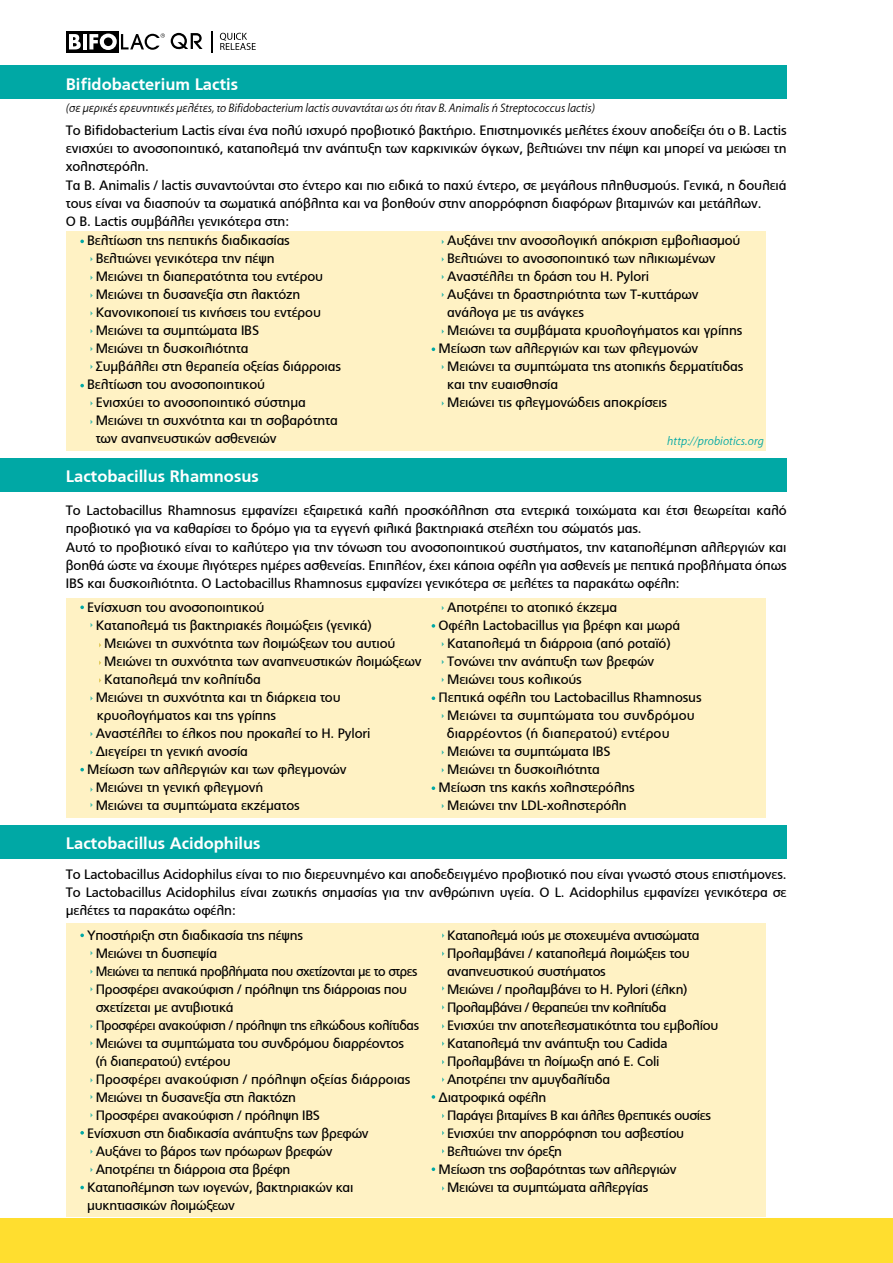
<style>
.page{position:relative;width:893px;height:1263px;background:#fff}
.page>*{position:absolute;margin:0;border:0;box-sizing:border-box;transform-origin:0 0}
.t1{font:700 16.5px "PF Catalog";color:#fff}
.t2{font:13.5px/18.1px "PF Catalog";letter-spacing:-.01em;color:#000}
.t3{font:13.5px "PF Catalog";letter-spacing:-.03em;color:#000}
.t4{font:13.5px "PF Catalog";letter-spacing:.01em;color:#000}
.t5{font:13.5px "PF Catalog";letter-spacing:-.03em;color:#000;scale:.95 1}
.t6{font:13.5px "PF Catalog";letter-spacing:-.03em;color:#000;scale:.96 1}
.t7{font:13.5px "PF Catalog";letter-spacing:-.04em;color:#000}
.t8{font:italic 300 12px "PF Catalog";color:#000}
.t9{font:italic 300 12px "PF Catalog";letter-spacing:.01em;color:#00a8a5}
</style>
<div class="page">
<div style="left:0;top:1219px;width:893px;height:44px;background:#ffde2f"></div>
<div style="left:66px;top:231px;width:699px;height:220px;background:#fff2c4"></div>
<div style="left:66px;top:598px;width:699px;height:219px;background:#fff2c4"></div>
<div style="left:66px;top:923px;width:699px;height:294px;background:#fff2c4"></div>
<div style="left:0;top:825px;width:787px;height:34px;background:#00a8a5"></div>
<div style="left:0;top:458px;width:787px;height:34px;background:#00a8a5"></div>
<svg style="left:80px;top:605px;width:4px;height:4px"></svg>
<svg style="left:80px;top:768px;width:4px;height:3px"></svg>
<svg style="left:432px;top:624px;width:3px;height:4px"></svg>
<svg style="left:432px;top:696px;width:3px;height:4px"></svg>
<svg style="left:432px;top:786px;width:3px;height:4px"></svg>
<div style="left:0;top:65px;width:787px;height:34px;background:#00a8a5"></div>
<svg style="left:432px;top:347px;width:3px;height:4px"></svg>
<svg style="left:80px;top:240px;width:4px;height:3px"></svg>
<svg style="left:80px;top:384px;width:4px;height:3px"></svg>
<svg style="left:80px;top:933px;width:4px;height:4px"></svg>
<svg style="left:80px;top:1131px;width:4px;height:3px"></svg>
<svg style="left:432px;top:1095px;width:3px;height:4px"></svg>
<svg style="left:80px;top:1186px;width:4px;height:3px"></svg>
<svg style="left:432px;top:1167px;width:3px;height:4px"></svg>
<svg style="left:212px;top:31px;width:1px;height:22px"></svg>
<div style="left:66px;top:31px;width:52px;height:22px;background:#000"></div>
<svg style="left:69px;top:34px;width:12px;height:15px"></svg>
<hr style="left:83px;top:34px;width:4px;height:15px;background:#fff">
<svg style="left:89px;top:33px;width:76px;height:17px"></svg>
<svg style="left:171px;top:33px;width:32px;height:17px"></svg>
<svg style="left:220px;top:33px;width:36px;height:17px"></svg>
<p class="t1" style="left:66px;top:74px;width:174px">Bifidobacterium Lactis</p>
<p class="t8" style="left:66px;top:101px;width:531px">(σε μερικές ερευνητικές μελέτες, το Bifidobacterium lactis συναντάται ως ότι ήταν Β. Animalis ή Streptococcus lactis)</p>
<p class="t2" style="left:66px;top:122px;width:722px">Το Bifidobacterium Lactis είναι ένα πολύ ισχυρό προβιοτικό βακτήριο. Επιστημονικές μελέτες έχουν αποδείξει ότι ο Β. Lactis ενισχύει το ανοσοποιητικό, καταπολεμά την ανάπτυξη των καρκινικών όγκων, βελτιώνει την πέψη και μπορεί να μειώσει τη χοληστερόλη.<br>Τα Β. Animalis / lactis συναντούνται στο έντερο και πιο ειδικά το παχύ έντερο, σε μεγάλους πληθυσμούς. Γενικά, η δουλειά τους είναι να διασπούν τα σωματικά απόβλητα και να βοηθούν στην απορρόφηση διαφόρων βιταμινών και μετάλλων.<br>Ο Β. Lactis συμβάλλει γενικότερα στη:</p>
<p class="t2" style="left:87px;top:232px;width:204px">Βελτίωση της πεπτικής διαδικασίας</p>
<p class="t2" style="left:96px;top:250px;width:180px">Βελτιώνει γενικότερα την πέψη</p>
<p class="t2" style="left:96px;top:268px;width:229px">Μειώνει τη διαπερατότητα του εντέρου</p>
<p class="t2" style="left:96px;top:286px;width:206px">Μειώνει τη δυσανεξία στη λακτόζη</p>
<p class="t2" style="left:96px;top:304px;width:227px">Κανονικοποιεί τις κινήσεις του εντέρου</p>
<p class="t2" style="left:96px;top:322px;width:165px">Μειώνει τα συμπτώματα IBS</p>
<p class="t2" style="left:96px;top:340px;width:154px">Μειώνει τη δυσκοιλιότητα</p>
<p class="t2" style="left:96px;top:358px;width:247px">Συμβάλλει στη θεραπεία οξείας διάρροιας</p>
<p class="t2" style="left:87px;top:376px;width:180px">Βελτίωση του ανοσοποιητικού</p>
<p class="t2" style="left:96px;top:394px;width:212px">Ενισχύει το ανοσοποιητικό σύστημα</p>
<p class="t2" style="left:96px;top:412px;width:244px">Μειώνει τη συχνότητα και τη σοβαρότητα</p>
<p class="t2" style="left:96px;top:430px;width:183px">των αναπνευστικών ασθενειών</p>
<p class="t2" style="left:447px;top:232px;width:295px">Αυξάνει την ανοσολογική απόκριση εμβολιασμού</p>
<p class="t2" style="left:447px;top:250px;width:270px">Βελτιώνει το ανοσοποιητικό των ηλικιωμένων</p>
<p class="t2" style="left:447px;top:268px;width:204px">Αναστέλλει τη δράση του Η. Pylori</p>
<p class="t2" style="left:447px;top:286px;width:253px">Αυξάνει τη δραστηριότητα των Τ-κυττάρων</p>
<p class="t2" style="left:447px;top:304px;width:138px">ανάλογα με τις ανάγκες</p>
<p class="t2" style="left:447px;top:322px;width:297px">Μειώνει τα συμβάματα κρυολογήματος και γρίπης</p>
<p class="t2" style="left:439px;top:340px;width:261px">Μείωση των αλλεργιών και των φλεγμονών</p>
<p class="t2" style="left:447px;top:358px;width:298px">Μειώνει τα συμπτώματα της ατοπικής δερματίτιδας</p>
<p class="t2" style="left:447px;top:376px;width:113px">και την ευαισθησία</p>
<p class="t2" style="left:447px;top:394px;width:222px">Μειώνει τις φλεγμονώδεις αποκρίσεις</p>
<p class="t9" style="left:667px;top:435px;width:98px">http://probiotics.org</p>
<p class="t1" style="left:66px;top:467px;width:194px">Lactobacillus Rhamnosus</p>
<p class="t2" style="left:66px;top:502px;width:722px">Το Lactobacillus Rhamnosus εμφανίζει εξαιρετικά καλή προσκόλληση στα εντερικά τοιχώματα και έτσι θεωρείται καλό προβιοτικό για να καθαρίσει το δρόμο για τα εγγενή φιλικά βακτηριακά στελέχη του σώματός μας.<br>Αυτό το προβιοτικό είναι το καλύτερο για την τόνωση του ανοσοποιητικού συστήματος, την καταπολέμηση αλλεργιών και βοηθά ώστε να έχουμε λιγότερες ημέρες ασθενείας. Επιπλέον, έχει κάποια οφέλη για ασθενείς με πεπτικά προβλήματα όπως IBS και δυσκοιλιότητα. Ο Lactobacillus Rhamnosus εμφανίζει γενικότερα σε μελέτες τα παρακάτω οφέλη:</p>
<p class="t2" style="left:87px;top:599px;width:179px">Ενίσχυση του ανοσοποιητικού</p>
<p class="t2" style="left:96px;top:617px;width:277px">Καταπολεμά τις βακτηριακές λοιμώξεις (γενικά)</p>
<p class="t2" style="left:104px;top:635px;width:293px">Μειώνει τη συχνότητα των λοιμώξεων του αυτιού</p>
<p class="t2" style="left:104px;top:653px;width:319px">Μειώνει τη συχνότητα των αναπνευστικών λοιμώξεων</p>
<p class="t2" style="left:104px;top:671px;width:158px">Καταπολεμά την κολπίτιδα</p>
<p class="t2" style="left:96px;top:689px;width:247px">Μειώνει τη συχνότητα και τη διάρκεια του</p>
<p class="t2" style="left:97px;top:707px;width:181px">κρυολογήματος και της γρίπης</p>
<p class="t2" style="left:96px;top:725px;width:276px">Αναστέλλει το έλκος που προκαλεί το Η. Pylori</p>
<p class="t2" style="left:96px;top:743px;width:154px">Διεγείρει τη γενική ανοσία</p>
<p class="t2" style="left:87px;top:761px;width:261px">Mείωση των αλλεργιών και των φλεγμονών</p>
<p class="t2" style="left:96px;top:779px;width:169px">Μειώνει τη γενική φλεγμονή</p>
<p class="t2" style="left:96px;top:797px;width:206px">Μειώνει τα συμπτώματα εκζέματος</p>
<p class="t2" style="left:447px;top:599px;width:172px">Αποτρέπει το ατοπικό έκζεμα</p>
<p class="t2" style="left:439px;top:617px;width:243px">Οφέλη Lactobacillus για βρέφη και μωρά</p>
<p class="t2" style="left:447px;top:635px;width:225px">Καταπολεμά τη διάρροια (από ροταϊό)</p>
<p class="t2" style="left:447px;top:653px;width:209px">Τονώνει την ανάπτυξη των βρεφών</p>
<p class="t2" style="left:447px;top:671px;width:136px">Μειώνει τους κολικούς</p>
<p class="t2" style="left:439px;top:689px;width:264px">Πεπτικά οφέλη του Lactobacillus Rhamnosus</p>
<p class="t4" style="left:447px;top:708px;width:249px">Μειώνει τα συμπτώματα του συνδρόμου</p>
<p class="t4" style="left:447px;top:726px;width:224px">διαρρέοντος (ή διαπερατού) εντέρου</p>
<p class="t2" style="left:447px;top:743px;width:165px">Μειώνει τα συμπτώματα IBS</p>
<p class="t2" style="left:447px;top:761px;width:154px">Μειώνει τη δυσκοιλιότητα</p>
<p class="t2" style="left:439px;top:779px;width:198px">Μείωση της κακής χοληστερόλης</p>
<p class="t2" style="left:447px;top:797px;width:181px">Μειώνει την LDL-χοληστερόλη</p>
<p class="t1" style="left:66px;top:833px;width:196px">Lactobacillus Acidophilus</p>
<p class="t2" style="left:66px;top:866px;width:722px;text-align:justify">Το Lactobacillus Acidophilus είναι το πιο διερευνημένο και αποδεδειγμένο προβιοτικό που είναι γνωστό στους επιστήμονες.<br>Το Lactobacillus Acidophilus είναι ζωτικής σημασίας για την ανθρώπινη υγεία. Ο L. Acidophilus εμφανίζει γενικότερα σε μελέτες τα παρακάτω οφέλη:</p>
<p class="t2" style="left:87px;top:926px;width:217px">Υποστήριξη στη διαδικασία της πέψης</p>
<p class="t2" style="left:96px;top:944px;width:123px">Μειώνει τη δυσπεψία</p>
<p class="t5" style="left:96px;top:963px;width:340px">Μειώνει τα πεπτικά προβλήματα που σχετίζονται με το στρες</p>
<p class="t2" style="left:96px;top:980px;width:313px">Προσφέρει ανακούφιση / πρόληψη της διάρροιας που</p>
<p class="t2" style="left:96px;top:998px;width:140px">σχετίζεται με αντιβιοτικά</p>
<p class="t6" style="left:96px;top:1017px;width:338px">Προσφέρει ανακούφιση / πρόληψη της ελκώδους κολίτιδας</p>
<p class="t2" style="left:96px;top:1034px;width:310px">Μειώνει τα συμπτώματα του συνδρόμου διαρρέοντος</p>
<p class="t2" style="left:96px;top:1052px;width:137px">(ή διαπερατού) εντέρου</p>
<p class="t2" style="left:96px;top:1070px;width:316px">Προσφέρει ανακούφιση / πρόληψη οξείας διάρροιας</p>
<p class="t2" style="left:96px;top:1088px;width:202px">Μειώνει τη δυσανεξία στη λακτόζη</p>
<p class="t2" style="left:96px;top:1106px;width:226px">Προσφέρει ανακούφιση / πρόληψη IBS</p>
<p class="t2" style="left:87px;top:1124px;width:283px">Ενίσχυση στη διαδικασία ανάπτυξης των βρεφών</p>
<p class="t2" style="left:96px;top:1142px;width:238px">Αυξάνει το βάρος των πρόωρων βρεφών</p>
<p class="t2" style="left:96px;top:1160px;width:196px">Αποτρέπει τη διάρροια στα βρέφη</p>
<p class="t2" style="left:87px;top:1178px;width:268px">Καταπολέμηση των ιογενών, βακτηριακών και</p>
<p class="t2" style="left:87px;top:1196px;width:149px">μυκητιασικών λοιμώξεων</p>
<p class="t3" style="left:447px;top:927px;width:254px">Καταπολεμά ιούς με στοχευμένα αντισώματα</p>
<p class="t2" style="left:447px;top:944px;width:244px">Προλαμβάνει / καταπολεμά λοιμώξεις του</p>
<p class="t2" style="left:447px;top:962px;width:160px">αναπνευστικού συστήματος</p>
<p class="t2" style="left:447px;top:980px;width:242px">Μειώνει / προλαμβάνει το H. Pylori (έλκη)</p>
<p class="t7" style="left:447px;top:999px;width:221px">Προλαμβάνει / θεραπεύει την κολπίτιδα</p>
<p class="t2" style="left:447px;top:1016px;width:273px">Ενισχύει την αποτελεσματικότητα του εμβολίου</p>
<p class="t2" style="left:447px;top:1034px;width:222px">Καταπολεμά την ανάπτυξη του Cadida</p>
<p class="t2" style="left:447px;top:1052px;width:214px">Προλαμβάνει τη λοίμωξη από E. Coli</p>
<p class="t2" style="left:447px;top:1070px;width:165px">Αποτρέπει την αμυγδαλίτιδα</p>
<p class="t2" style="left:439px;top:1088px;width:109px">Διατροφικά οφέλη</p>
<p class="t3" style="left:447px;top:1107px;width:266px">Παράγει βιταμίνες Β και άλλες θρεπτικές ουσίες</p>
<p class="t2" style="left:447px;top:1124px;width:239px">Ενισχύει την απορρόφηση του ασβεστίου</p>
<p class="t2" style="left:447px;top:1142px;width:116px">Βελτιώνει την όρεξη</p>
<p class="t2" style="left:439px;top:1160px;width:239px">Μείωση της σοβαρότητας των αλλεργιών</p>
<p class="t2" style="left:447px;top:1178px;width:203px">Μειώνει τα συμπτώματα αλλεργίας</p>
</div>
